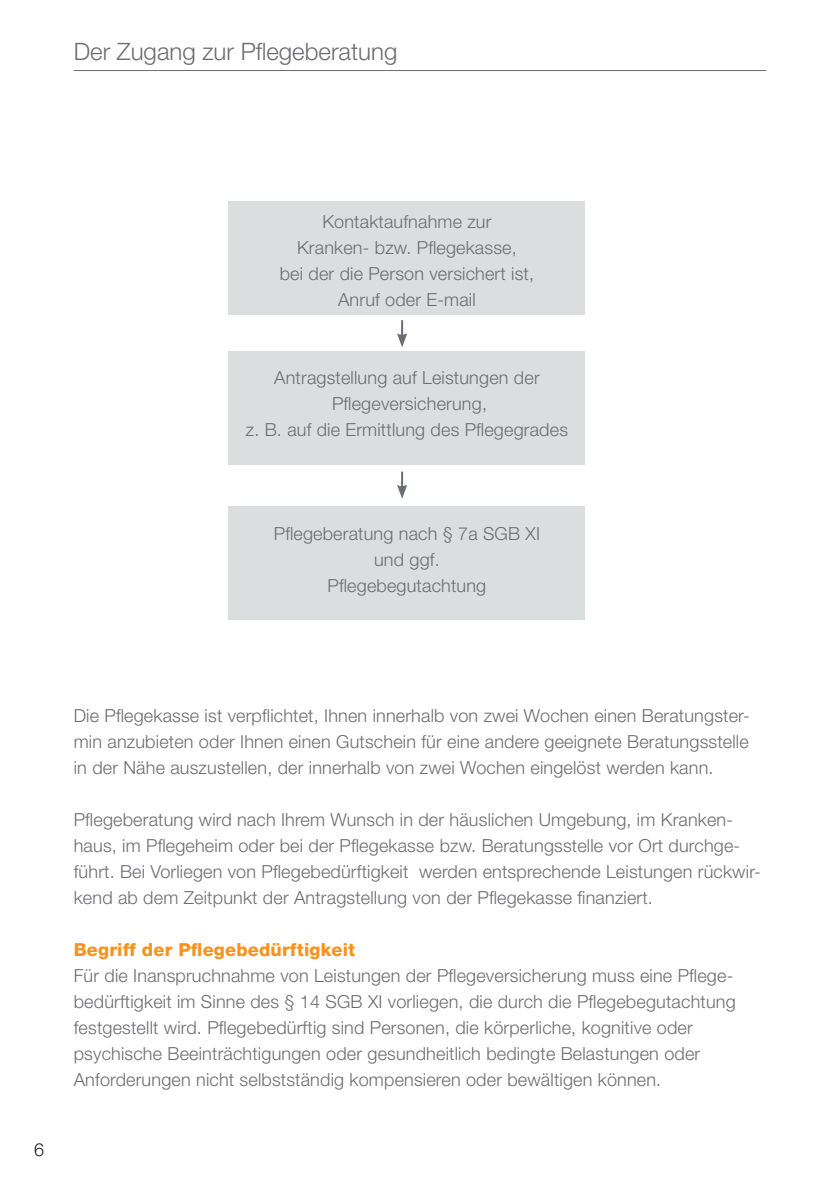
<style>
.page{position:relative;width:840px;height:1191px;background:#fff}
.page>*{position:absolute;margin:0;border:0;box-sizing:border-box;transform-origin:0 0}
.t1{font:300 24px "Helvetica Neue LT Pro";color:#6c6d70}
.t2{font:300 18px/26px "Helvetica Neue LT Pro";letter-spacing:.01em;color:#6c6d70;text-align:center}
.t3{font:800 18px "Helvetica Neue LT Pro";letter-spacing:.01em;color:#f7931d}
.t4{font:300 18px "Helvetica Neue LT Pro";color:#231f20}
</style>
<div class="page">
<div style="left:228px;top:201px;width:357px;height:114px;background:#dcdddf"></div>
<div style="left:228px;top:351px;width:357px;height:114px;background:#dcdddf"></div>
<div style="left:228px;top:506px;width:357px;height:114px;background:#dcdddf"></div>
<hr style="left:74px;top:70px;width:691px;height:1px;background:#6c6d70">
<svg style="left:397px;top:320px;width:10px;height:27px"></svg>
<svg style="left:397px;top:471px;width:10px;height:28px"></svg>
<h1 class="t1" style="left:74px;top:36px;width:325px">Der Zugang zur Pflegeberatung</h1>
<p class="t2" style="left:279px;top:208px;width:255px">Kontaktaufnahme zur<br>Kranken- bzw. Pflegekasse,<br>bei der die Person versichert ist,<br>Anruf oder E-mail</p>
<p class="t2" style="left:246px;top:364px;width:323px">Antragstellung auf Leistungen der<br>Pflegeversicherung,<br>z. B. auf die Ermittlung des Pflegegrades</p>
<p class="t2" style="left:274px;top:520px;width:268px">Pflegeberatung nach § 7a SGB XI und ggf.<br>Pflegebegutachtung</p>
<p class="t4" style="left:34px;top:1138px;width:12px">6</p>
<p class="t2" style="left:74px;top:702px;width:677px;text-align:justify">Die Pflegekasse ist verpflichtet, Ihnen innerhalb von zwei Wochen einen Beratungster&shy;min anzubieten oder Ihnen einen Gutschein für eine andere geeignete Beratungsstelle in der Nähe auszustellen, der innerhalb von zwei Wochen eingelöst werden kann.</p>
<p class="t2" style="left:74px;top:806px;width:688px;text-align:left">Pflegeberatung wird nach Ihrem Wunsch in der häuslichen Umgebung, im Kranken&shy;haus, im Pflegeheim oder bei der Pflegekasse bzw. Beratungsstelle vor Ort durchge&shy;führt. Bei Vorliegen von Pflegebedürftigkeit werden entsprechende Leistungen rückwir&shy;kend ab dem Zeitpunkt der Antragstellung von der Pflegekasse finanziert.</p>
<p class="t3" style="left:74px;top:939px;width:283px">Begriff der Pflegebedürftigkeit</p>
<p class="t2" style="left:74px;top:962px;width:663px;text-align:left">Für die Inanspruchnahme von Leistungen der Pflegeversicherung muss eine Pflege&shy;bedürftigkeit im Sinne des § 14 SGB XI vorliegen, die durch die Pflegebegutachtung festgestellt wird. Pflegebedürftig sind Personen, die körperliche, kognitive oder psychische Beeinträchtigungen oder gesundheitlich bedingte Belastungen oder Anforderungen nicht selbstständig kompensieren oder bewältigen können.</p>
</div>
